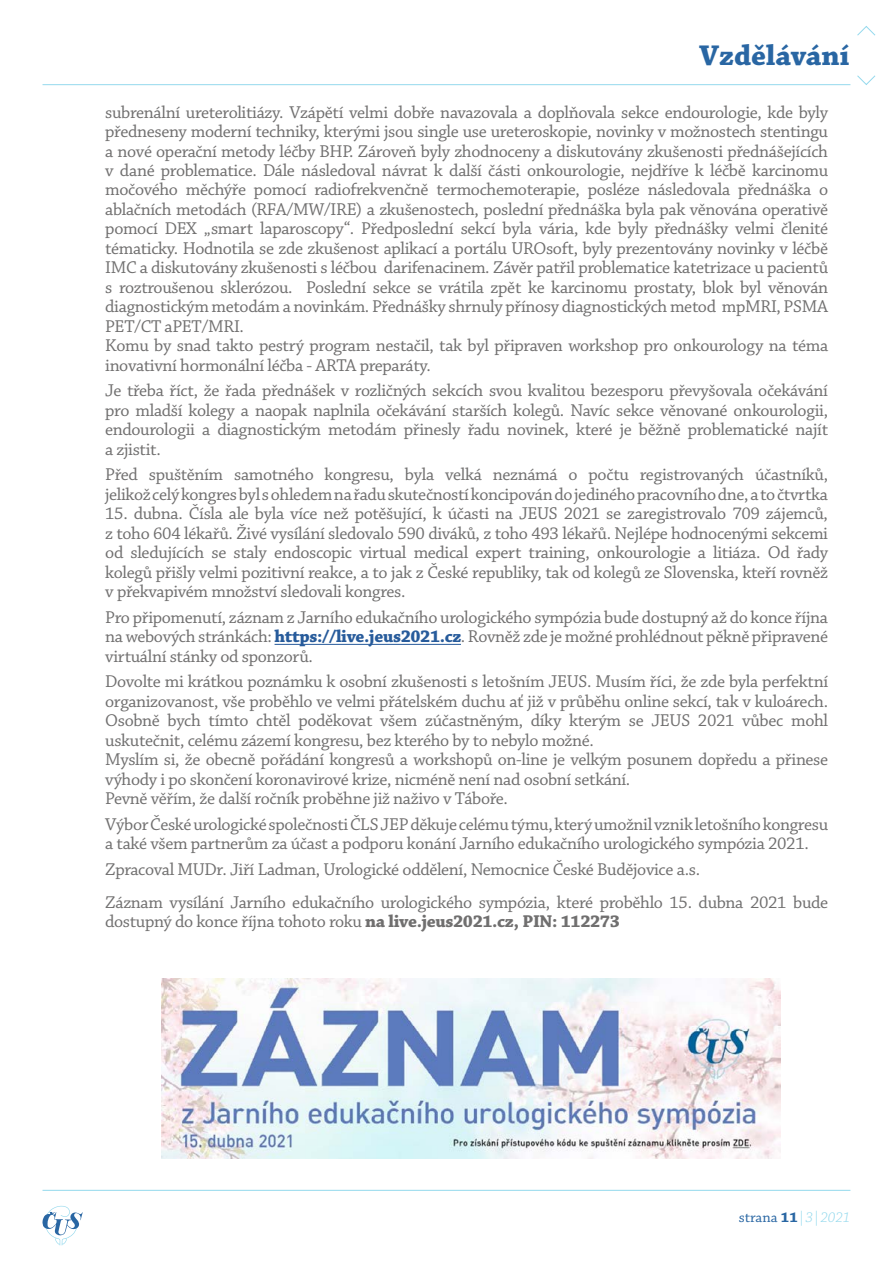
<style>
.page{position:relative;width:893px;height:1263px;background:#fff}
.page>*{position:absolute;margin:0;border:0;box-sizing:border-box;transform-origin:0 0}
.t1{font:700 30px "Chaparral Pro";color:#2966a3}
.t2{font:18px/19.5px "Chaparral Pro";letter-spacing:-.02em;color:#706f6f}
.t3{font:italic 300 15px "Chaparral Pro";color:#94d9ed}
.s1{font-weight:700;color:#275b9b}
.s2{font-weight:700}
.s3{font-weight:400;font-style:normal;color:#2966a3}
.s4{font-weight:700;font-style:normal;color:#2966a3}
</style>
<div class="page">
<hr style="left:43px;top:1190px;width:807px;height:1px;background:#94d9ed">
<svg style="left:42px;top:1205px;width:41px;height:40px"></svg>
<hr style="left:43px;top:84px;width:807px;height:1px;background:#94d9ed">
<svg style="left:857px;top:26px;width:19px;height:10px"></svg>
<svg style="left:857px;top:75px;width:19px;height:10px"></svg>
<hr style="left:275px;top:644px;width:186px;height:1px;background:#275b9b">
<img style="left:162px;top:978px;width:619px;height:181px">
<h1 class="t1" style="left:699px;top:38px;width:152px">Vzdělávání</h1>
<p class="t2" style="left:105px;top:103px;width:724px">subrenální ureterolitiázy. Vzápětí velmi dobře navazovala a doplňovala sekce endourologie, kde byly předneseny moderní techniky, kterými jsou single use ureteroskopie, novinky v možnostech stentingu a nové operační metody léčby BHP. Zároveň byly zhodnoceny a diskutovány zkušenosti přednášejících v dané problematice. Dále následoval návrat k další části onkourologie, nejdříve k léčbě karcinomu močového měchýře pomocí radiofrekvenčně termochemoterapie, posléze následovala přednáška o ablačních metodách (RFA/MW/IRE) a zkušenostech, poslední přednáška byla pak věnována operativě pomocí DEX „smart laparoscopy“. Předposlední sekcí byla vária, kde byly přednášky velmi členité tématicky. Hodnotila se zde zkušenost aplikací a portálu UROsoft, byly prezentovány novinky v léčbě IMC a diskutovány zkušenosti s léčbou darifenacinem. Závěr patřil problematice katetrizace u pacientů s roztroušenou sklerózou. Poslední sekce se vrátila zpět ke karcinomu prostaty, blok byl věnován diagnostickým metodám a novinkám. Přednášky shrnuly přínosy diagnostických metod mpMRI, PSMA PET/CT aPET/MRI.<br>Komu by snad takto pestrý program nestačil, tak byl připraven workshop pro onkourology na téma inovativní hormonální léčba - ARTA preparáty.</p>
<p class="t2" style="left:105px;top:382px;width:724px;text-align:justify">Je třeba říct, že řada přednášek v rozličných sekcích svou kvalitou bezesporu převyšovala očekávání pro mladší kolegy a naopak naplnila očekávání starších kolegů. Navíc sekce věnované onkourologii, endourologii a diagnostickým metodám přinesly řadu novinek, které je běžně problematické najít a zjistit.</p>
<p class="t2" style="left:105px;top:466px;width:724px">Před spuštěním samotného kongresu, byla velká neznámá o počtu registrovaných účastníků, jelikož celý kongres byl s ohledem na řadu skutečností koncipován do jediného pracovního dne, a to čtvrtka</p>
<p class="t2" style="left:105px;top:505px;width:724px;text-align:justify">15. dubna. Čísla ale byla více než potěšující, k účasti na JEUS 2021 se zaregistrovalo 709 zájemců, z toho 604 lékařů. Živé vysílání sledovalo 590 diváků, z toho 493 lékařů. Nejlépe hodnocenými sekcemi od sledujících se staly endoscopic virtual medical expert training, onkourologie a litiáza. Od řady kolegů přišly velmi pozitivní reakce, a to jak z České republiky, tak od kolegů ze Slovenska, kteří rovněž v překvapivém množství sledovali kongres.</p>
<p class="t2" style="left:105px;top:608px;width:724px;text-align:justify">Pro připomenutí, záznam z Jarního edukačního urologického sympózia bude dostupný až do konce října na webových stránkách: <span class="s1">https://live.jeus2021.cz</span>. Rovněž zde je možné prohlédnout pěkně připravené virtuální stánky od sponzorů.</p>
<p class="t2" style="left:105px;top:673px;width:724px">Dovolte mi krátkou poznámku k osobní zkušenosti s letošním JEUS. Musím říci, že zde byla perfektní organizovanost, vše proběhlo ve velmi přátelském duchu ať již v průběhu online sekcí, tak v kuloárech.<br>Osobně bych tímto chtěl poděkovat všem zúčastněným, díky kterým se JEUS 2021 vůbec mohl uskutečnit, celému zázemí kongresu, bez kterého by to nebylo možné.<br>Myslím si, že obecně pořádání kongresů a workshopů on-line je velkým posunem dopředu a přinese výhody i po skončení koronavirové krize, nicméně není nad osobní setkání.<br>Pevně věřím, že další ročník proběhne již naživo v Táboře.</p>
<p class="t2" style="left:105px;top:815px;width:724px">Výbor České urologické společnosti ČLS JEP děkuje celému týmu, který umožnil vznik letošního kongresu a také všem partnerům za účast a podporu konání Jarního edukačního urologického sympózia 2021.</p>
<p class="t2" style="left:105px;top:853px;width:724px;line-height:33px">Zpracoval MUDr. Jiří Ladman, Urologické oddělení, Nemocnice České Budějovice a.s.<br>Záznam vysílání Jarního edukačního urologického sympózia, které proběhlo 15. dubna 2021 bude</p>
<p class="t2" style="left:105px;top:913px;width:516px">dostupný do konce října tohoto roku <span class="s2">na live.jeus2021.cz, PIN: 112273</span></p>
<p class="t3" style="left:739px;top:1209px;width:113px"><span class="s3">strana</span> <span class="s4">11</span>|3|2021</p>
</div>
